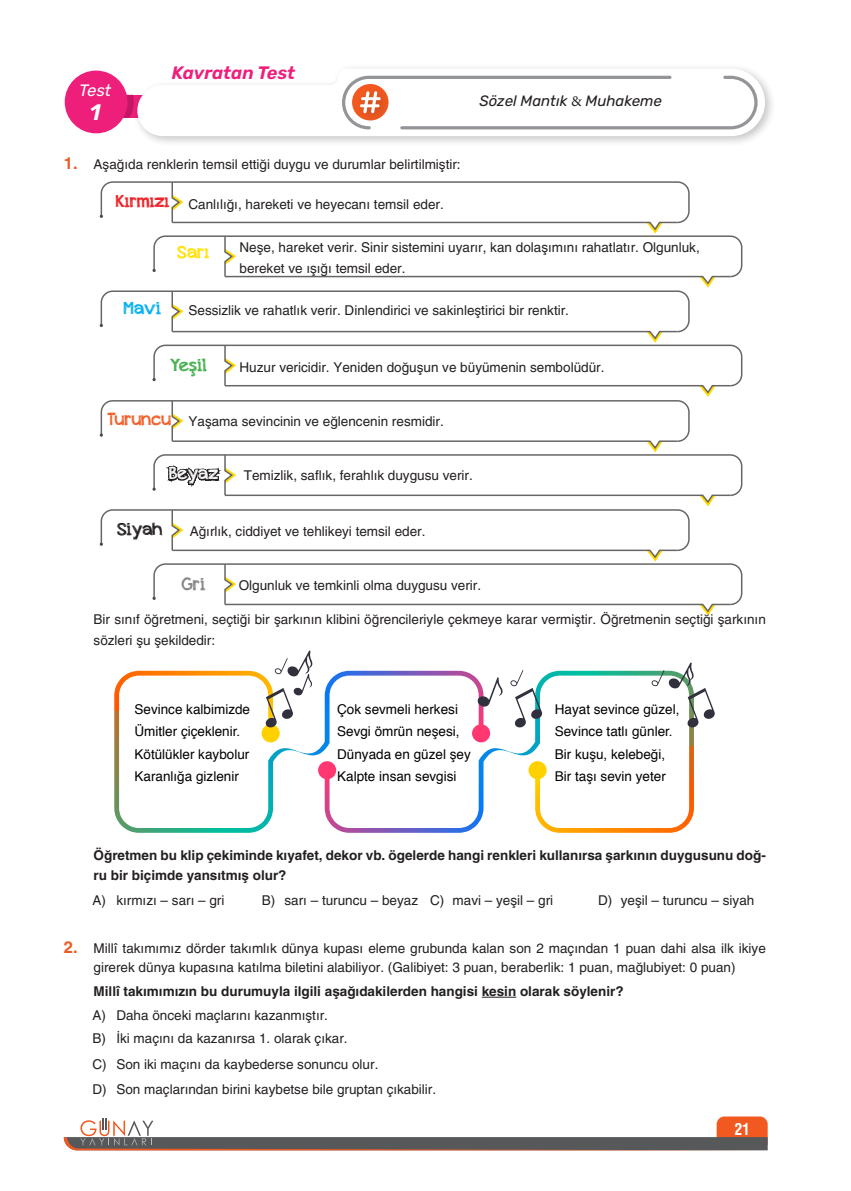
<style>
.page{position:relative;width:851px;height:1191px;background:#fff}
.page>*{position:absolute;margin:0;border:0;box-sizing:border-box;transform-origin:0 0}
.t1{font:italic 600 22.5px "Rubik";color:#fff}
.t2{font:italic 600 18px "Rubik";color:#ee1e7b}
.t3{font:18px "appleberry";color:#ee1d23}
.t4{font:18px "appleberry";color:#f15921}
.t5{font:18px "appleberry";color:#231f20}
.t6{font:18px "appleberry";color:#40ae49}
.t7{font:18px "appleberry";color:#fff}
.t8{font:18px "appleberry";color:#00aeef}
.t9{font:18px "appleberry";color:#ffe101}
.t10{font:18px "appleberry";color:#808285}
.t11{font:italic 16.5px "Rubik";color:#fff}
.t12{font:700 condensed 15.75px "Swiss 721 BT";color:#fff}
.t13{font:italic 15px "Rubik";color:#231f20}
.t14{font:13.5px/21px "Helveticaaci";color:#231f20}
.t15{font:13.5px/22.5px "Helvetica";color:#000}
.t16{font:700 13.5px/19.5px "Helveticaaci";color:#231f20}
.s1{font-weight:700;font-size:16.5px;color:#f15921}
.s2{font-family:"Minion Pro";font-style:normal}
</style>
<div class="page">
<svg style="left:64px;top:1116px;width:703px;height:34px"></svg>
<svg style="left:123px;top:95px;width:10px;height:23px"></svg>
<div style="left:65px;top:71px;width:62px;height:62px;background:#ee1e7b;border-radius:50%"></div>
<div style="left:133px;top:63px;width:643px;height:84px;background:#231f20;opacity:.25"></div>
<svg style="left:137px;top:69px;width:627px;height:67px"></svg>
<svg style="left:342px;top:76px;width:415px;height:53px"></svg>
<hr style="left:481px;top:996px;width:35px;height:1px;background:#231f20">
<svg style="left:100px;top:181px;width:643px;height:434px"></svg>
<svg style="left:114px;top:671px;width:210px;height:162px"></svg>
<svg style="left:261px;top:724px;width:19px;height:18px"></svg>
<svg style="left:324px;top:671px;width:369px;height:162px"></svg>
<div style="left:528px;top:761px;width:18px;height:18px;background:#ffd100;border-radius:50%"></div>
<div style="left:318px;top:761px;width:18px;height:18px;background:#ff3872;border-radius:50%"></div>
<svg style="left:477px;top:677px;width:27px;height:30px"></svg>
<svg style="left:510px;top:670px;width:32px;height:58px"></svg>
<svg style="left:651px;top:662px;width:64px;height:66px"></svg>
<svg style="left:265px;top:650px;width:48px;height:86px"></svg>
<h2 class="t2" style="left:172px;top:63px;width:125px">Kavratan Test</h2>
<p class="t11" style="left:79px;top:82px;width:33px">Test</p>
<p class="t1" style="left:90px;top:100px;width:12px">1</p>
<p class="t14" style="left:64px;top:154px;width:398px"><span class="s1">1.</span> Aşağıda renklerin temsil ettiği duygu ve durumlar belirtilmiştir:</p>
<p class="t3" style="left:116px;top:189px;width:55px">Kırmızı</p>
<p class="t14" style="left:188px;top:194px;width:257px">Canlılığı, hareketi ve heyecanı temsil eder.</p>
<p class="t13" style="left:479px;top:93px;width:184px">Sözel Mantık <span class="s2">&amp;</span> Muhakeme</p>
<p class="t8" style="left:124px;top:296px;width:39px">Mavi</p>
<p class="t9" style="left:178px;top:240px;width:33px">Sarı</p>
<p class="t14" style="left:239px;top:237px;width:461px">Neşe, hareket verir. Sinir sistemini uyarır, kan dolaşımını rahatlatır. Olgunluk, bereket ve ışığı temsil eder.</p>
<p class="t14" style="left:188px;top:299px;width:382px">Sessizlik ve rahatlık verir. Dinlendirici ve sakinleştirici bir renktir.</p>
<p class="t6" style="left:170px;top:353px;width:38px">Yeşil</p>
<p class="t14" style="left:239px;top:357px;width:366px">Huzur vericidir. Yeniden doğuşun ve büyümenin sembolüdür.</p>
<p class="t4" style="left:108px;top:407px;width:65px">Turuncu</p>
<p class="t14" style="left:188px;top:411px;width:257px">Yaşama sevincinin ve eğlencenin resmidir.</p>
<p class="t7" style="left:169px;top:461px;width:50px">Beyaz</p>
<p class="t14" style="left:244px;top:464px;width:230px">Temizlik, saflık, ferahlık duygusu verir.</p>
<p class="t5" style="left:117px;top:516px;width:47px">Siyah</p>
<p class="t14" style="left:190px;top:520px;width:237px">Ağırlık, ciddiyet ve tehlikeyi temsil eder.</p>
<p class="t10" style="left:182px;top:572px;width:25px">Gri</p>
<p class="t14" style="left:94px;top:609px;width:673px">Bir sınıf öğretmeni, seçtiği bir şarkının klibini öğrencileriyle çekmeye karar vermiştir. Öğretmenin seçtiği şarkının sözleri şu şekildedir:</p>
<p class="t14" style="left:239px;top:575px;width:244px">Olgunluk ve temkinli olma duygusu verir.</p>
<p class="t15" style="left:134px;top:698px;width:117px">Sevince kalbimizde<br>Ümitler çiçeklenir.<br>Kötülükler kaybolur<br>Karanlığa gizlenir</p>
<p class="t15" style="left:337px;top:698px;width:135px">Çok sevmeli herkesi<br>Sevgi ömrün neşesi,<br>Dünyada en güzel şey<br>Kalpte insan sevgisi</p>
<p class="t15" style="left:554px;top:698px;width:126px">Hayat sevince güzel,<br>Sevince tatlı günler.<br>Bir kuşu, kelebeği,<br>Bir taşı sevin yeter</p>
<p class="t16" style="left:94px;top:846px;width:673px">Öğretmen bu klip çekiminde kıyafet, dekor vb. ögelerde hangi renkleri kullanırsa şarkının duygusunu doğ&shy;ru bir biçimde yansıtmış olur?</p>
<p class="t14" style="left:92px;top:890px;width:134px">A) kırmızı – sarı – gri</p>
<p class="t14" style="left:262px;top:890px;width:293px">B) sarı – turuncu – beyaz C) mavi – yeşil – gri</p>
<p class="t14" style="left:598px;top:890px;width:158px">D) yeşil – turuncu – siyah</p>
<p class="t14" style="left:64px;top:938px;width:703px;line-height:19.5px;text-align:center"><span class="s1">2.</span> Millî takımımız dörder takımlık dünya kupası eleme grubunda kalan son 2 maçından 1 puan dahi alsa ilk ikiye girerek dünya kupasına katılma biletini alabiliyor. (Galibiyet: 3 puan, beraberlik: 1 puan, mağlubiyet: 0 puan)</p>
<p class="t16" style="left:94px;top:981px;width:531px">Millî takımımızın bu durumuyla ilgili aşağıdakilerden hangisi kesin olarak söylenir?</p>
<p class="t14" style="left:92px;top:1004px;width:237px">A) Daha önceki maçlarını kazanmıştır.</p>
<p class="t14" style="left:92px;top:1028px;width:257px">B) İki maçını da kazanırsa 1. olarak çıkar.</p>
<p class="t14" style="left:92px;top:1053px;width:287px">C) Son iki maçını da kaybederse sonuncu olur.</p>
<p class="t14" style="left:92px;top:1078px;width:345px">D) Son maçlarından birini kaybetse bile gruptan çıkabilir.</p>
<p class="t12" style="left:734px;top:1119px;width:17px">21</p>
</div>
